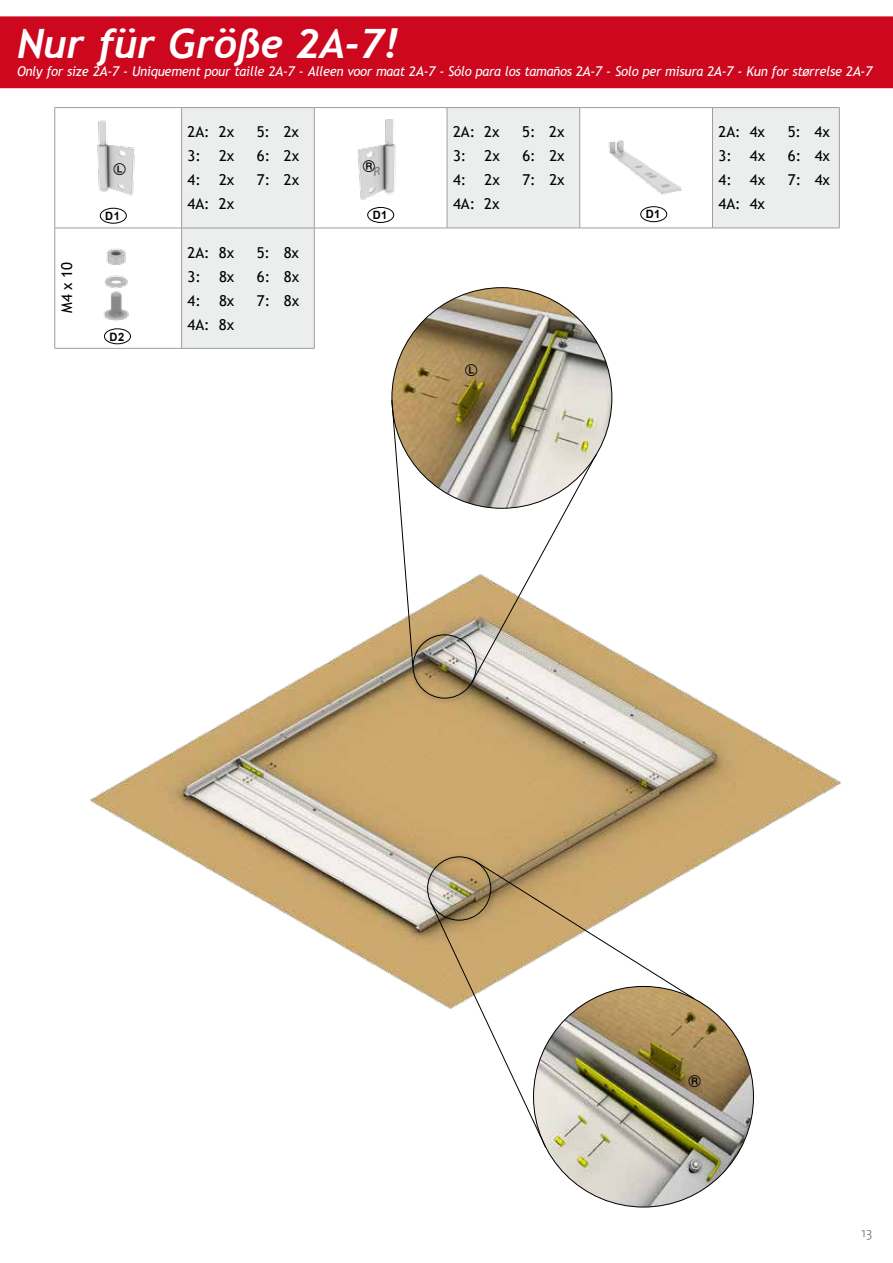
<style>
.page{position:relative;width:893px;height:1263px;background:#fff}
.page>*{position:absolute;margin:0;border:0;box-sizing:border-box;transform-origin:0 0}
.t1{font:italic 700 40.5px "Trebuchet";color:#fff}
.t2{font:15px "Trebuchet MS";color:#000}
.t3{font:13.8px "Bundesbahn Pi 3";color:#000}
.t4{font:italic 13.5px "Trebuchet MS";letter-spacing:-.02em;color:#fff;scale:.96 1}
.t5{font:300 13.5px "The Sans";color:#707172}
.t6{font:700 11.4px "Arial";letter-spacing:.05em;color:#000}
</style>
<div class="page">
<svg style="left:182px;top:108px;width:657px;height:240px;fill:#eceded"></svg>
<hr style="left:54px;top:108px;width:1px;height:120px;background:#9c9e9f">
<hr style="left:182px;top:107px;width:132px;height:1px;background:#9c9e9f">
<hr style="left:314px;top:107px;width:133px;height:1px;background:#9c9e9f">
<hr style="left:314px;top:108px;width:1px;height:120px;background:#9c9e9f">
<hr style="left:447px;top:107px;width:133px;height:1px;background:#9c9e9f">
<hr style="left:447px;top:108px;width:1px;height:120px;background:#9c9e9f">
<hr style="left:580px;top:107px;width:132px;height:1px;background:#9c9e9f">
<hr style="left:579px;top:108px;width:1px;height:120px;background:#9c9e9f">
<hr style="left:712px;top:107px;width:127px;height:1px;background:#9c9e9f">
<hr style="left:712px;top:108px;width:1px;height:120px;background:#9c9e9f">
<hr style="left:839px;top:108px;width:1px;height:120px;background:#9c9e9f">
<hr style="left:55px;top:228px;width:127px;height:1px;background:#9c9e9f">
<hr style="left:54px;top:228px;width:1px;height:120px;background:#9c9e9f">
<hr style="left:182px;top:228px;width:132px;height:1px;background:#9c9e9f">
<hr style="left:181px;top:228px;width:1px;height:120px;background:#9c9e9f">
<hr style="left:314px;top:228px;width:133px;height:1px;background:#9c9e9f">
<hr style="left:314px;top:228px;width:1px;height:120px;background:#9c9e9f">
<hr style="left:447px;top:228px;width:133px;height:1px;background:#9c9e9f">
<hr style="left:580px;top:228px;width:132px;height:1px;background:#9c9e9f">
<hr style="left:712px;top:228px;width:127px;height:1px;background:#9c9e9f">
<hr style="left:55px;top:348px;width:127px;height:1px;background:#9c9e9f">
<hr style="left:182px;top:348px;width:132px;height:1px;background:#9c9e9f">
<img style="left:90px;top:476px;width:752px;height:610px">
<div style="left:410px;top:631px;width:72px;height:73px;background:#000;opacity:.75"></div>
<div style="left:413px;top:634px;width:63px;height:64px;border:1px solid #000;border-radius:50%"></div>
<img style="left:392px;top:288px;width:220px;height:220px;border-radius:110px">
<svg style="left:391px;top:400px;width:22px;height:267px"></svg>
<svg style="left:471px;top:454px;width:126px;height:230px"></svg>
<div style="left:424px;top:853px;width:73px;height:73px;background:#000;opacity:.75"></div>
<img style="left:533px;top:986px;width:220px;height:221px;border-radius:110px">
<svg style="left:430px;top:861px;width:265px;height:287px"></svg>
<img style="left:55px;top:107px;width:127px;height:121px">
<img style="left:317px;top:108px;width:127px;height:120px">
<img style="left:580px;top:108px;width:129px;height:120px">
<img style="left:54px;top:229px;width:75px;height:103px">
<div style="left:104px;top:328px;width:27px;height:16px;border:1px solid #000;border-radius:50%"></div>
<div style="left:100px;top:208px;width:27px;height:16px;border:1px solid #000;border-radius:50%"></div>
<div style="left:367px;top:207px;width:27px;height:16px;border:1px solid #000;border-radius:50%"></div>
<div style="left:640px;top:206px;width:27px;height:16px;border:1px solid #000;border-radius:50%"></div>
<div style="left:0;top:16px;width:893px;height:72px;background:#cd071e"></div>
<h1 class="t1" style="left:17px;top:18px;width:383px">Nur für Größe 2A-7!</h1>
<p class="t4" style="left:17px;top:63px;width:892px">Only for size 2A-7 - Uniquement pour taille 2A-7 - Alleen voor maat 2A-7 - Sólo para los tamaños 2A-7 - Solo per misura 2A-7 - Kun for størrelse 2A-7</p>
<p class="t2" style="left:57px;top:313px;width:52px;rotate:-90deg">M4 x 10</p>
<p class="t2" style="left:188px;top:122px;width:48px">2A: 2x</p>
<p class="t2" style="left:257px;top:122px;width:44px">5: 2x</p>
<p class="t2" style="left:188px;top:146px;width:48px">3: 2x</p>
<p class="t2" style="left:257px;top:146px;width:44px">6: 2x</p>
<p class="t2" style="left:188px;top:170px;width:48px">4: 2x</p>
<p class="t2" style="left:257px;top:170px;width:44px">7: 2x</p>
<p class="t2" style="left:188px;top:194px;width:48px">4A: 2x</p>
<p class="t2" style="left:453px;top:122px;width:48px">2A: 2x</p>
<p class="t2" style="left:522px;top:122px;width:44px">5: 2x</p>
<p class="t2" style="left:453px;top:146px;width:48px">3: 2x</p>
<p class="t2" style="left:522px;top:146px;width:44px">6: 2x</p>
<p class="t2" style="left:453px;top:170px;width:48px">4: 2x</p>
<p class="t2" style="left:522px;top:170px;width:44px">7: 2x</p>
<p class="t2" style="left:453px;top:194px;width:48px">4A: 2x</p>
<p class="t3" style="left:363px;top:160px;width:15px">R</p>
<p class="t3" style="left:113px;top:163px;width:15px">L</p>
<p class="t6" style="left:105px;top:208px;width:16px">D1</p>
<p class="t6" style="left:373px;top:207px;width:16px">D1</p>
<p class="t6" style="left:646px;top:206px;width:16px">D1</p>
<p class="t6" style="left:109px;top:328px;width:16px">D2</p>
<p class="t2" style="left:188px;top:243px;width:48px">2A: 8x</p>
<p class="t2" style="left:257px;top:243px;width:44px">5: 8x</p>
<p class="t2" style="left:188px;top:267px;width:48px">3: 8x</p>
<p class="t2" style="left:257px;top:267px;width:44px">6: 8x</p>
<p class="t2" style="left:188px;top:291px;width:48px">4: 8x</p>
<p class="t2" style="left:257px;top:291px;width:44px">7: 8x</p>
<p class="t2" style="left:188px;top:315px;width:48px">4A: 8x</p>
<p class="t3" style="left:465px;top:364px;width:15px">L</p>
<p class="t2" style="left:718px;top:122px;width:48px">2A: 4x</p>
<p class="t2" style="left:788px;top:122px;width:44px">5: 4x</p>
<p class="t2" style="left:718px;top:146px;width:48px">3: 4x</p>
<p class="t2" style="left:788px;top:146px;width:44px">6: 4x</p>
<p class="t2" style="left:718px;top:170px;width:48px">4: 4x</p>
<p class="t2" style="left:788px;top:170px;width:44px">7: 4x</p>
<p class="t2" style="left:718px;top:194px;width:48px">4A: 4x</p>
<p class="t3" style="left:688px;top:1075px;width:15px">R</p>
<p class="t5" style="left:861px;top:1221px;width:12px">13</p>
</div>
